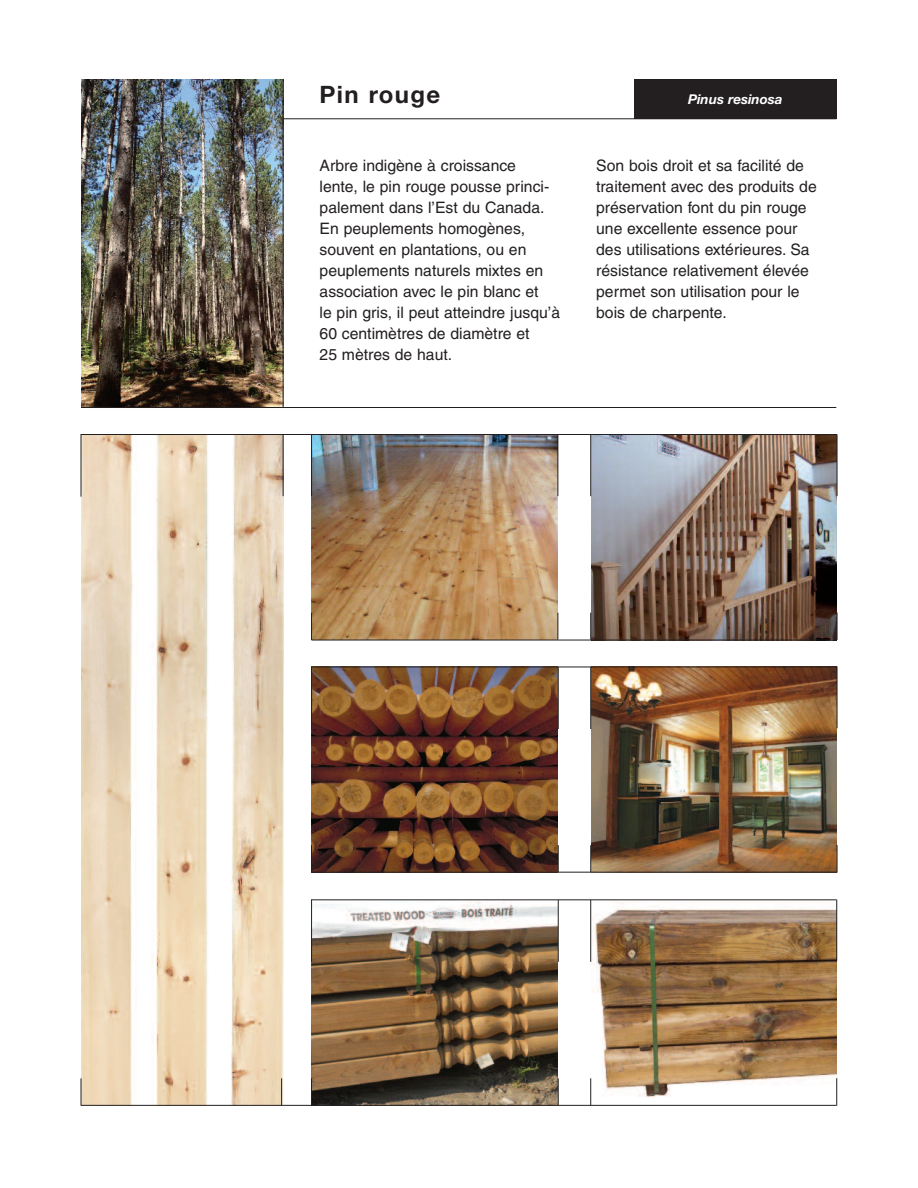
<style>
.page{position:relative;width:918px;height:1188px;background:#fff}
.page>*{position:absolute;margin:0;border:0;box-sizing:border-box;transform-origin:0 0}
.t1{font:700 24px "Helvetica Neue";letter-spacing:.055em;color:#231f20}
.t2{font:15.75px/21px "Helvetica";color:#231f20}
.t3{font:italic 700 13.5px "Helvetica Neue";color:#fff}
</style>
<div class="page">
<img style="left:591px;top:901px;width:245px;height:204px">
<img style="left:81px;top:80px;width:202px;height:327px">
<img style="left:312px;top:900px;width:246px;height:205px">
<img style="left:81px;top:435px;width:202px;height:670px">
<img style="left:312px;top:435px;width:246px;height:205px">
<img style="left:312px;top:668px;width:246px;height:204px">
<img style="left:591px;top:435px;width:246px;height:205px">
<img style="left:591px;top:668px;width:246px;height:204px">
<svg style="left:81px;top:1078px;width:1px;height:27px"></svg>
<svg style="left:281px;top:1078px;width:1px;height:27px"></svg>
<svg style="left:558px;top:1078px;width:1px;height:27px"></svg>
<svg style="left:590px;top:1078px;width:1px;height:27px"></svg>
<svg style="left:311px;top:1078px;width:1px;height:27px"></svg>
<svg style="left:836px;top:1078px;width:1px;height:28px"></svg>
<svg style="left:558px;top:845px;width:1px;height:27px"></svg>
<svg style="left:590px;top:845px;width:1px;height:27px"></svg>
<svg style="left:311px;top:845px;width:1px;height:27px"></svg>
<svg style="left:837px;top:845px;width:1px;height:28px"></svg>
<svg style="left:558px;top:613px;width:1px;height:27px"></svg>
<svg style="left:590px;top:613px;width:1px;height:27px"></svg>
<svg style="left:311px;top:613px;width:1px;height:27px"></svg>
<svg style="left:837px;top:613px;width:1px;height:27px"></svg>
<hr style="left:81px;top:434px;width:756px;height:1px;background:#231f20">
<hr style="left:312px;top:667px;width:525px;height:1px;background:#231f20">
<hr style="left:312px;top:640px;width:525px;height:1px;background:#231f20">
<hr style="left:311px;top:872px;width:526px;height:1px;background:#231f20">
<hr style="left:312px;top:899px;width:524px;height:1px;background:#231f20">
<hr style="left:81px;top:1105px;width:755px;height:1px;background:#231f20">
<hr style="left:81px;top:435px;width:1px;height:62px;background:#231f20">
<hr style="left:283px;top:435px;width:1px;height:61px;background:#231f20">
<hr style="left:558px;top:435px;width:1px;height:61px;background:#231f20">
<hr style="left:590px;top:435px;width:1px;height:61px;background:#231f20">
<hr style="left:311px;top:435px;width:1px;height:61px;background:#231f20">
<hr style="left:837px;top:435px;width:1px;height:61px;background:#231f20">
<hr style="left:558px;top:667px;width:1px;height:62px;background:#231f20">
<hr style="left:590px;top:667px;width:1px;height:62px;background:#231f20">
<hr style="left:311px;top:667px;width:1px;height:62px;background:#231f20">
<hr style="left:837px;top:667px;width:1px;height:61px;background:#231f20">
<hr style="left:558px;top:900px;width:1px;height:62px;background:#231f20">
<hr style="left:590px;top:900px;width:1px;height:62px;background:#231f20">
<hr style="left:311px;top:899px;width:1px;height:63px;background:#231f20">
<hr style="left:836px;top:899px;width:1px;height:62px;background:#231f20">
<hr style="left:283px;top:118px;width:553px;height:1px;background:#231f20">
<hr style="left:81px;top:407px;width:755px;height:1px;background:#231f20">
<div style="left:634px;top:80px;width:202px;height:39px;background:#231f20"></div>
<hr style="left:283px;top:79px;width:1px;height:329px;background:#231f20">
<h1 class="t1" style="left:320px;top:86px;width:122px">Pin rouge</h1>
<p class="t3" style="left:688px;top:94px;width:96px">Pinus resinosa</p>
<p class="t2" style="left:320px;top:156px;width:242px">Arbre indigène à croissance<br>lente, le pin rouge pousse princi&shy;palement dans l’Est du Canada.<br>En peuplements homogènes, souvent en plantations, ou en peuplements naturels mixtes en association avec le pin blanc et<br>le pin gris, il peut atteindre jusqu’à<br>60 centimètres de diamètre et<br>25 mètres de haut.</p>
<p class="t2" style="left:596px;top:156px;width:222px">Son bois droit et sa facilité de traitement avec des produits de préservation font du pin rouge une excellente essence pour des utilisations extérieures. Sa résistance relativement élevée permet son utilisation pour le bois de charpente.</p>
</div>
